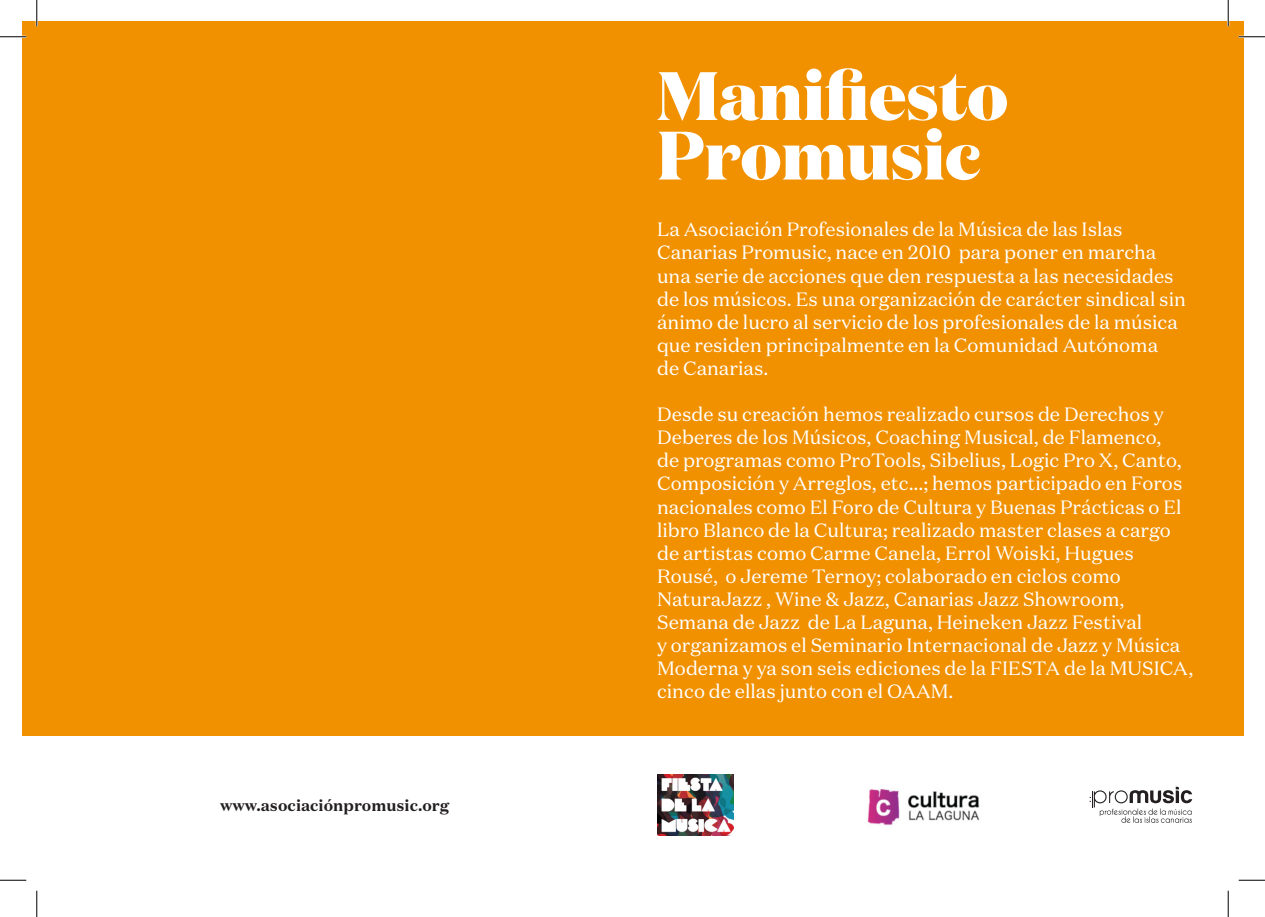
<style>
.page{position:relative;width:1265px;height:917px;background:#fff}
.page>*{position:absolute;margin:0;border:0;box-sizing:border-box;transform-origin:0 0}
.t1{font:800 68.25px "Domaine Disp";color:#fff}
.t2{font:19.25px/23.1px "Domaine Text";color:#fff}
.t3{font:700 15.75px "Domaine Text";color:#231f20}
</style>
<div class="page">
<div style="left:22px;top:22px;width:1220px;height:873px;background:#f19100"></div>
<div style="left:22px;top:736px;width:1220px;height:159px;background:#fff"></div>
<svg style="left:1089px;top:787px;width:102px;height:36px"></svg>
<img style="left:867px;top:788px;width:113px;height:38px">
<img style="left:657px;top:774px;width:76px;height:61px">
<hr style="left:0;top:36px;width:26px;height:2px;background:#fff">
<hr style="left:1238px;top:36px;width:26px;height:2px;background:#fff">
<hr style="left:36px;top:0;width:2px;height:26px;background:#fff">
<hr style="left:1226px;top:0;width:2px;height:26px;background:#fff">
<svg style="left:0;top:36px;width:26px;height:1px"></svg>
<svg style="left:1238px;top:36px;width:26px;height:1px"></svg>
<svg style="left:0;top:880px;width:26px;height:1px"></svg>
<svg style="left:1238px;top:880px;width:26px;height:1px"></svg>
<svg style="left:36px;top:0;width:1px;height:26px"></svg>
<svg style="left:36px;top:891px;width:1px;height:26px"></svg>
<svg style="left:1227px;top:0;width:1px;height:26px"></svg>
<svg style="left:1227px;top:891px;width:1px;height:26px"></svg>
<p class="t3" style="left:220px;top:795px;width:231px">www.asociaciónpromusic.org</p>
<p class="t1" style="left:657px;top:51px;width:352px">Manifiesto</p>
<p class="t1" style="left:657px;top:110px;width:325px">Promusic</p>
<p class="t2" style="left:657px;top:218px;width:467px">La Asociación Profesionales de la Música de las Islas</p>
<p class="t2" style="left:657px;top:241px;width:530px">Canarias Promusic, nace en 2010 para poner en marcha una serie de acciones que den respuesta a las necesidades de los músicos. Es una organización de carácter sindical sin ánimo de lucro al servicio de los profesionales de la música que residen principalmente en la Comunidad Autónoma</p>
<p class="t2" style="left:657px;top:356px;width:113px">de Canarias.</p>
<p class="t2" style="left:657px;top:402px;width:526px">Desde su creación hemos realizado cursos de Derechos y Deberes de los Músicos, Coaching Musical, de Flamenco, de programas como ProTools, Sibelius, Logic Pro X, Canto, Composición y Arreglos, etc...; hemos participado en Foros nacionales como El Foro de Cultura y Buenas Prácticas o El libro Blanco de la Cultura; realizado master clases a cargo de artistas como Carme Canela, Errol Woiski, Hugues</p>
<p class="t2" style="left:657px;top:564px;width:465px">Rousé, o Jereme Ternoy; colaborado en ciclos como</p>
<p class="t2" style="left:657px;top:587px;width:469px">NaturaJazz , Wine &amp; Jazz, Canarias Jazz Showroom,</p>
<p class="t2" style="left:657px;top:610px;width:486px">Semana de Jazz de La Laguna, Heineken Jazz Festival</p>
<p class="t2" style="left:657px;top:633px;width:537px">y organizamos el Seminario Internacional de Jazz y Música<br>Moderna y ya son seis ediciones de la FIESTA de la MUSICA, cinco de ellas junto con el OAAM.</p>
</div>
